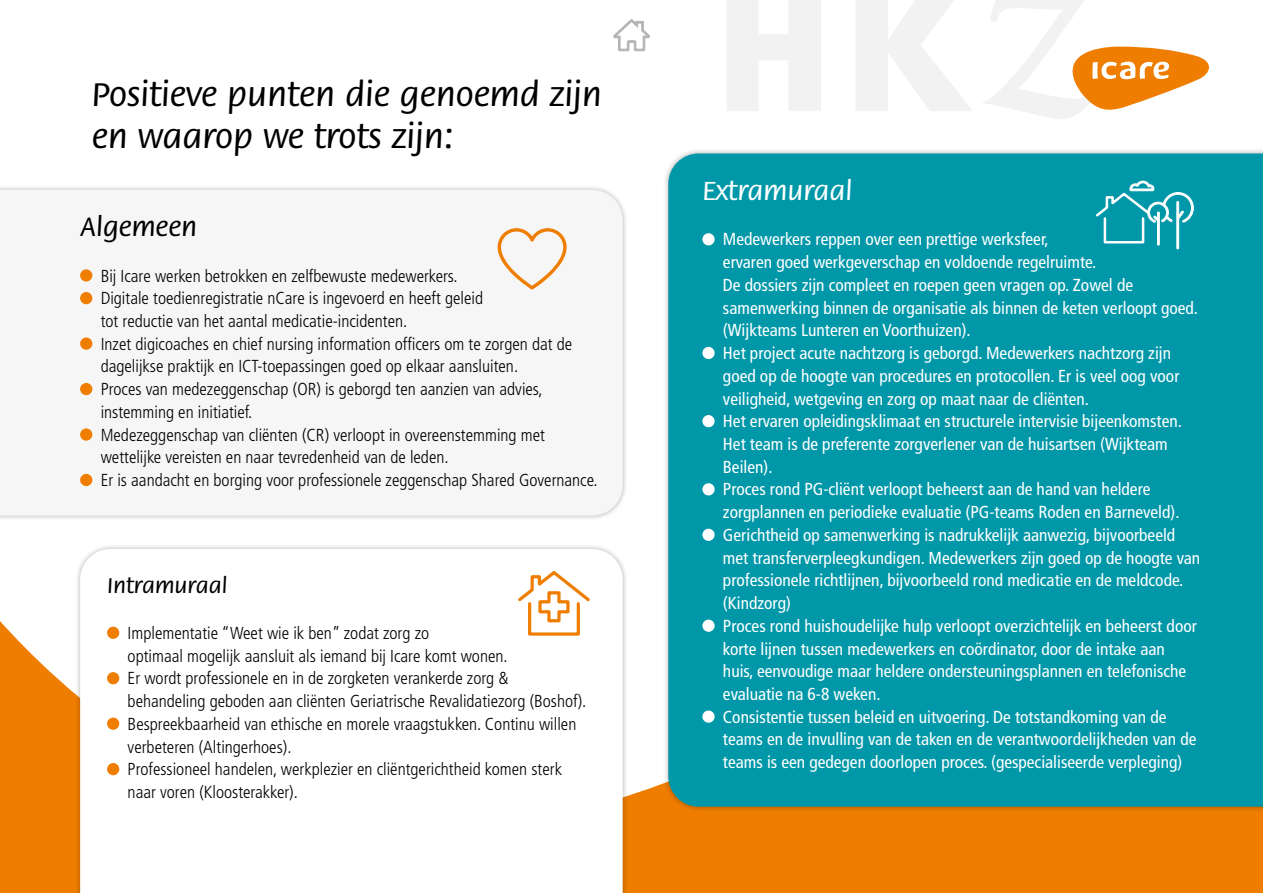
<style>
.page{position:relative;width:1263px;height:893px;background:#fff}
.page>*{position:absolute;margin:0;border:0;box-sizing:border-box;transform-origin:0 0}
.t1{font:500 36px/42px "Flora Std";color:#000}
.t2{font:500 28.65px "Flora Std";color:#fff}
.t3{font:500 28.65px "Flora Std";color:#000}
.t4{font:500 23.4px "Flora Std";color:#000}
.t5{font:condensed 17.4px/22.8px "Frutiger LT Std";color:#fff}
.t6{font:300 condensed 17.4px/22.8px "Frutiger LT Std";color:#000}
</style>
<div class="page">
<svg style="left:727px;top:0;width:94px;height:111px"></svg>
<svg style="left:856px;top:0;width:116px;height:111px"></svg>
<svg style="left:0;top:621px;width:1263px;height:272px;background:#f08b1b"></svg>
<div style="left:662px;top:148px;width:601px;height:664px;background:#000;opacity:.3"></div>
<div style="left:668px;top:153px;width:595px;height:654px;background:#0098a9"></div>
<div style="left:0;top:184px;width:628px;height:337px;background:#000;opacity:.3"></div>
<div style="left:0;top:190px;width:623px;height:326px;background:#f6f6f6"></div>
<div style="left:74px;top:543px;width:554px;height:350px;background:#000;opacity:.3"></div>
<svg style="left:80px;top:549px;width:543px;height:344px"></svg>
<div style="left:107px;top:627px;width:12px;height:12px;background:#ef7d00;border-radius:50%"></div>
<div style="left:107px;top:672px;width:12px;height:12px;background:#ef7d00;border-radius:50%"></div>
<div style="left:107px;top:718px;width:12px;height:12px;background:#ef7d00;border-radius:50%"></div>
<div style="left:107px;top:763px;width:12px;height:12px;background:#ef7d00;border-radius:50%"></div>
<div style="left:80px;top:269px;width:12px;height:13px;background:#ef7d00;border-radius:50%"></div>
<div style="left:80px;top:292px;width:12px;height:12px;background:#ef7d00;border-radius:50%"></div>
<div style="left:80px;top:337px;width:12px;height:13px;background:#ef7d00;border-radius:50%"></div>
<div style="left:80px;top:383px;width:12px;height:12px;background:#ef7d00;border-radius:50%"></div>
<div style="left:80px;top:428px;width:12px;height:13px;background:#ef7d00;border-radius:50%"></div>
<div style="left:80px;top:474px;width:12px;height:12px;background:#ef7d00;border-radius:50%"></div>
<div style="left:702px;top:233px;width:13px;height:12px;background:#fff;border-radius:50%"></div>
<div style="left:702px;top:347px;width:13px;height:12px;background:#fff;border-radius:50%"></div>
<div style="left:702px;top:415px;width:13px;height:12px;background:#fff;border-radius:50%"></div>
<div style="left:702px;top:483px;width:13px;height:12px;background:#fff;border-radius:50%"></div>
<div style="left:702px;top:529px;width:13px;height:12px;background:#fff;border-radius:50%"></div>
<div style="left:702px;top:620px;width:13px;height:12px;background:#fff;border-radius:50%"></div>
<svg style="left:702px;top:710px;width:13px;height:13px"></svg>
<svg style="left:515px;top:568px;width:78px;height:69px"></svg>
<svg style="left:983px;top:0;width:226px;height:119px"></svg>
<svg style="left:498px;top:228px;width:69px;height:61px"></svg>
<div style="left:1176px;top:201px;width:3px;height:48px;border:1px solid #fff"></div>
<svg style="left:1093px;top:180px;width:101px;height:65px;background:#2ca9b7"></svg>
<svg style="left:613px;top:19px;width:37px;height:32px"></svg>
<h1 class="t1" style="left:92px;top:75px;width:512px">Positieve punten die genoemd zijn en waarop we trots zijn:</h1>
<h2 class="t3" style="left:80px;top:212px;width:118px">Algemeen</h2>
<p class="t6" style="left:101px;top:264px;width:498px">Bij Icare werken betrokken en zelfbewuste medewerkers.<br>Digitale toedienregistratie nCare is ingevoerd en heeft geleid<br>tot reductie van het aantal medicatie-incidenten.<br>Inzet digicoaches en chief nursing information officers om te zorgen dat de dagelijkse praktijk en ICT-toepassingen goed op elkaar aansluiten.<br>Proces van medezeggenschap (OR) is geborgd ten aanzien van advies, instemming en initiatief.<br>Medezeggenschap van cliënten (CR) verloopt in overeenstemming met wettelijke vereisten en naar tevredenheid van de leden.<br>Er is aandacht en borging voor professionele zeggenschap Shared Governance.</p>
<h3 class="t4" style="left:107px;top:574px;width:122px">Intramuraal</h3>
<p class="t6" style="left:128px;top:622px;width:460px">Implementatie “Weet wie ik ben” zodat zorg zo<br>optimaal mogelijk aansluit als iemand bij Icare komt wonen.<br>Er wordt professionele en in de zorgketen verankerde zorg &amp; behandeling geboden aan cliënten Geriatrische Revalidatiezorg (Boshof).<br>Bespreekbaarheid van ethische en morele vraagstukken. Continu willen verbeteren (Altingerhoes).<br>Professioneel handelen, werkplezier en cliëntgerichtheid komen sterk naar voren (Kloosterakker).</p>
<h2 class="t2" style="left:702px;top:176px;width:151px">Extramuraal</h2>
<p class="t5" style="left:723px;top:228px;width:479px">Medewerkers reppen over een prettige werksfeer,<br>ervaren goed werkgeverschap en voldoende regelruimte.<br>De dossiers zijn compleet en roepen geen vragen op. Zowel de samenwerking binnen de organisatie als binnen de keten verloopt goed. (Wijkteams Lunteren en Voorthuizen).<br>Het project acute nachtzorg is geborgd. Medewerkers nachtzorg zijn goed op de hoogte van procedures en protocollen. Er is veel oog voor veiligheid, wetgeving en zorg op maat naar de cliënten.<br>Het ervaren opleidingsklimaat en structurele intervisie bijeenkomsten.<br>Het team is de preferente zorgverlener van de huisartsen (Wijkteam Beilen).<br>Proces rond PG-cliënt verloopt beheerst aan de hand van heldere zorgplannen en periodieke evaluatie (PG-teams Roden en Barneveld).<br>Gerichtheid op samenwerking is nadrukkelijk aanwezig, bijvoorbeeld met transferverpleegkundigen. Medewerkers zijn goed op de hoogte van professionele richtlijnen, bijvoorbeeld rond medicatie en de meldcode. (Kindzorg)<br>Proces rond huishoudelijke hulp verloopt overzichtelijk en beheerst door korte lijnen tussen medewerkers en coördinator, door de intake aan<br>huis, eenvoudige maar heldere ondersteuningsplannen en telefonische evaluatie na 6-8 weken.<br>Consistentie tussen beleid en uitvoering. De totstandkoming van de teams en de invulling van de taken en de verantwoordelijkheden van de teams is een gedegen doorlopen proces. (gespecialiseerde verpleging)</p>
</div>
